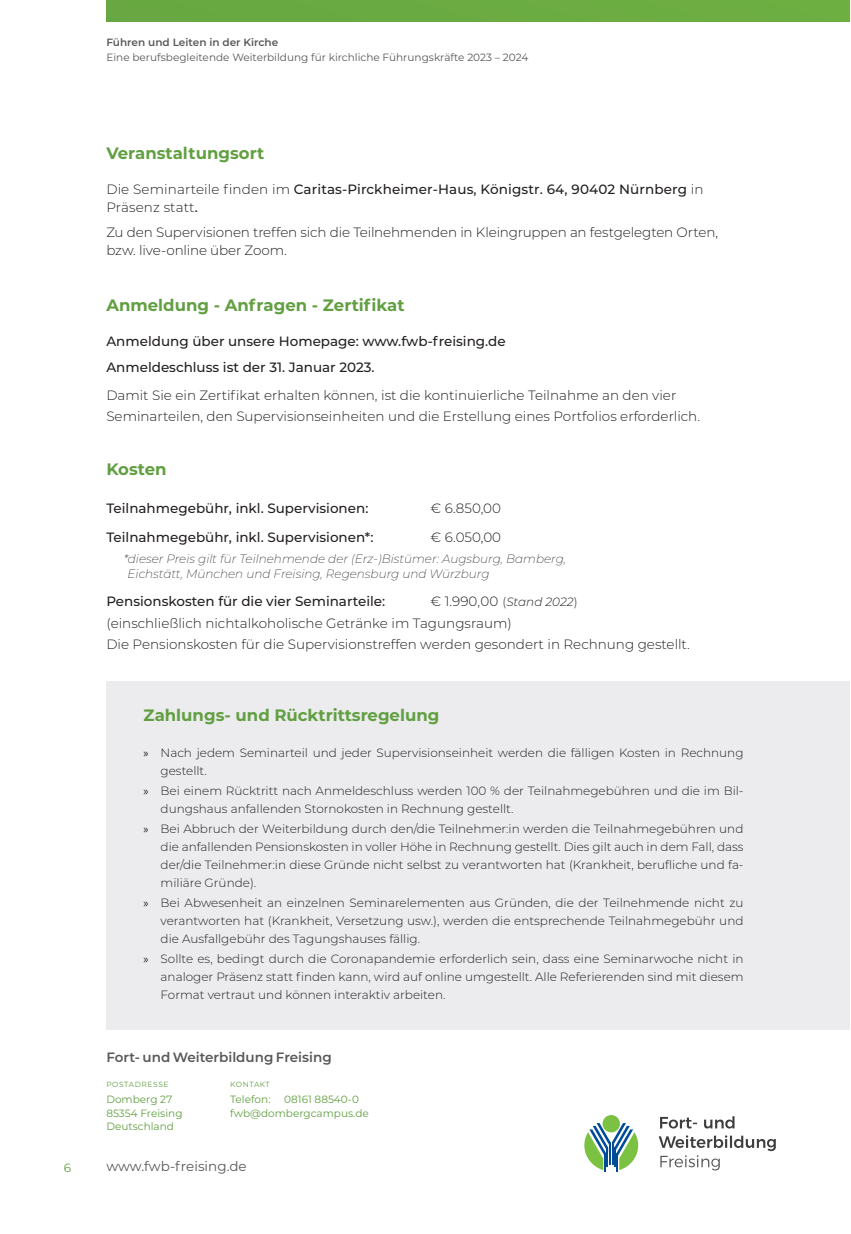
<style>
.page{position:relative;width:851px;height:1234px;background:#fff}
.page>*{position:absolute;margin:0;border:0;box-sizing:border-box;transform-origin:0 0}
.Überschrift{font:700 16.5px "Montserrat";color:#619f41}
.Text{font:300 13.5px/21px "Montserrat";color:#231f20}
.Text-2{font:500 13.5px/18px "Montserrat";color:#231f20}
.t1{font:600 13.5px "Montserrat";color:#57585a}
.t2{font:13.5px "Montserrat";color:#57585a}
.t3{font:300 12px/18px "Montserrat";color:#231f20;text-align:justify}
.Text-3{font:italic 200 12px/15px "Montserrat";color:#231f20}
.t4{font:12px "Montserrat";color:#619f41}
.t5{font:10.5px/13.5px "Montserrat";color:#619f41}
.t6{font:10.5px "Montserrat";color:#57585a}
.t7{font:600 10.5px "Montserrat";color:#57585a}
.überschrift{font:7.5px "Montserrat";letter-spacing:.075em;color:#619f41}
.s1{font-weight:300}
.s2{font-size:12px}
.s3{font-style:italic;font-size:12px}
.s4{font-family:"Myriad Pro";font-weight:400}
</style>
<div class="page">
<div style="left:106px;top:0;width:743px;height:21px;background:#6bab42"></div>
<div style="left:106px;top:680px;width:743px;height:349px;background:#ececee"></div>
<svg style="left:602px;top:1114px;width:18px;height:18px"></svg>
<svg style="left:584px;top:1122px;width:54px;height:49px"></svg>
<svg style="left:658px;top:1135px;width:117px;height:35px"></svg>
<svg style="left:660px;top:1116px;width:74px;height:12px"></svg>
<p class="t4" style="left:64px;top:1158px;width:9px">6</p>
<p class="t7" style="left:106px;top:35px;width:173px">Führen und Leiten in der Kirche</p>
<p class="t6" style="left:106px;top:50px;width:423px">Eine berufsbegleitende Weiterbildung für kirchliche Führungskräfte 2023 – 2024</p>
<p class="Überschrift" style="left:106px;top:141px;width:159px">Veranstaltungsort</p>
<p class="Text-2" style="left:106px;top:179px;width:598px"><span class="s1">Die Seminarteile finden im</span> Caritas-Pirckheimer-Haus, Königstr. 64, 90402 Nürnberg <span class="s1">in<br>Präsenz statt</span>.</p>
<p class="Text" style="left:106px;top:223px;width:613px;line-height:18px">Zu den Supervisionen treffen sich die Teilnehmenden in Kleingruppen an festgelegten Orten, bzw. live-online über Zoom.</p>
<p class="Überschrift" style="left:106px;top:293px;width:300px">Anmeldung - Anfragen - Zertifikat</p>
<p class="Text-2" style="left:106px;top:331px;width:401px">Anmeldung über unsere Homepage: www.fwb-freising.de</p>
<p class="Text-2" style="left:106px;top:357px;width:270px">Anmeldeschluss ist der 31. Januar 2023.</p>
<p class="Text" style="left:106px;top:384px;width:595px">Damit Sie ein Zertifikat erhalten können, ist die kontinuierliche Teilnahme an den vier<br>Seminarteilen, den Supervisionseinheiten und die Erstellung eines Portfolios erforderlich.</p>
<p class="Überschrift" style="left:106px;top:457px;width:62px">Kosten</p>
<p class="Text-2" style="left:106px;top:499px;width:263px">Teilnahmegebühr, inkl. Supervisionen:</p>
<p class="Text" style="left:430px;top:497px;width:72px">€ 6.850,00</p>
<p class="Text-2" style="left:106px;top:527px;width:268px">Teilnahmegebühr, inkl. Supervisionen*:</p>
<p class="Text" style="left:430px;top:526px;width:72px">€ 6.050,00</p>
<p class="Text-3" style="left:128px;top:550px;width:440px;text-indent:-4px">*dieser Preis gilt für Teilnehmende der (Erz-)Bistümer: Augsburg, Bamberg,<br>Eichstätt, München und Freising, Regensburg und Würzburg</p>
<p class="Text-2" style="left:106px;top:592px;width:280px">Pensionskosten für die vier Seminarteile:</p>
<p class="Text" style="left:106px;top:590px;width:585px;text-indent:324px">€ 1.990,00 <span class="s2">(</span><span class="s3">Stand 2022</span><span class="s2">)<br></span>(einschließlich nichtalkoholische Getränke im Tagungsraum)<br>Die Pensionskosten für die Supervisionstreffen werden gesondert in Rechnung gestellt.</p>
<p class="Überschrift" style="left:144px;top:703px;width:297px">Zahlungs- und Rücktrittsregelung</p>
<p class="t3" style="left:161px;top:743px;width:584px;text-indent:-17px"><span class="s4">»</span> Nach jedem Seminarteil und jeder Supervisionseinheit werden die fälligen Kosten in Rechnung gestellt.</p>
<p class="t3" style="left:161px;top:781px;width:584px;text-indent:-17px"><span class="s4">»</span> Bei einem Rücktritt nach Anmeldeschluss werden 100 % der Teilnahmegebühren und die im Bil&shy;dungshaus anfallenden Stornokosten in Rechnung gestellt.</p>
<p class="t3" style="left:161px;top:819px;width:584px;text-indent:-17px"><span class="s4">»</span> Bei Abbruch der Weiterbildung durch den/die Teilnehmer:in werden die Teilnahmegebühren und die anfallenden Pensionskosten in voller Höhe in Rechnung gestellt. Dies gilt auch in dem Fall, dass der/die Teilnehmer:in diese Gründe nicht selbst zu verantworten hat (Krankheit, berufliche und fa&shy;miliäre Gründe).</p>
<p class="t3" style="left:161px;top:893px;width:584px;text-indent:-17px"><span class="s4">»</span> Bei Abwesenheit an einzelnen Seminarelementen aus Gründen, die der Teilnehmende nicht zu verantworten hat (Krankheit, Versetzung usw.), werden die entsprechende Teilnahmegebühr und die Ausfallgebühr des Tagungshauses fällig.</p>
<p class="t3" style="left:161px;top:949px;width:584px;text-indent:-17px"><span class="s4">»</span> Sollte es, bedingt durch die Coronapandemie erforderlich sein, dass eine Seminarwoche nicht in analoger Präsenz statt finden kann, wird auf online umgestellt. Alle Referierenden sind mit diesem Format vertraut und können interaktiv arbeiten.</p>
<p class="t1" style="left:106px;top:1047px;width:227px">Fort- und Weiterbildung Freising</p>
<p class="überschrift" style="left:106px;top:1078px;width:64px">POSTADRESSE</p>
<p class="t5" style="left:106px;top:1091px;width:78px">Domberg 27<br>85354 Freising<br>Deutschland</p>
<p class="überschrift" style="left:230px;top:1078px;width:41px">KONTAKT</p>
<p class="t5" style="left:230px;top:1091px;width:42px">Telefon:</p>
<p class="t5" style="left:284px;top:1091px;width:76px">08161 88540-0</p>
<p class="t5" style="left:230px;top:1105px;width:140px">fwb@dombergcampus.de</p>
<p class="t2" style="left:106px;top:1156px;width:142px">www.fwb-freising.de</p>
</div>
